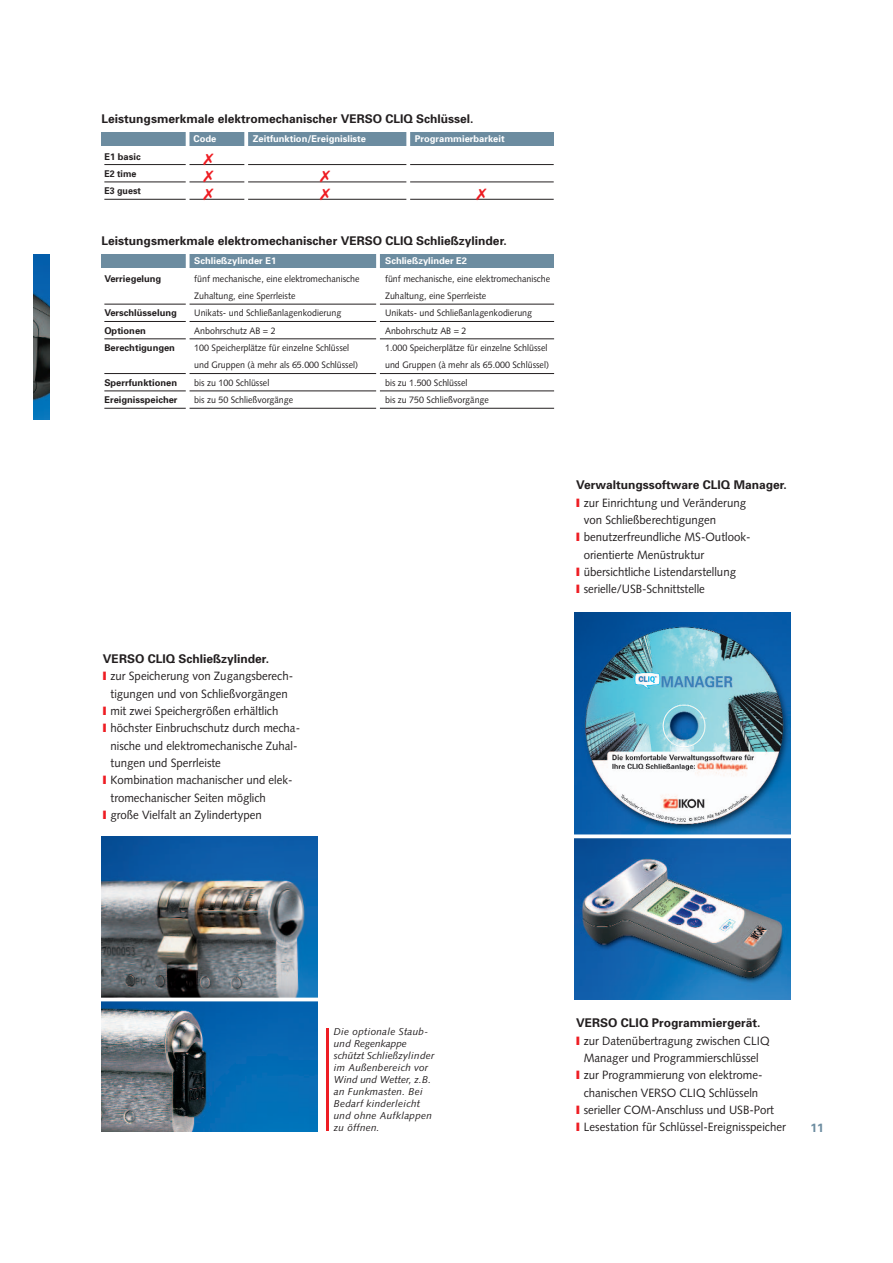
<style>
.page{position:relative;width:893px;height:1263px;background:#fff}
.page>*{position:absolute;margin:0;border:0;box-sizing:border-box;transform-origin:0 0}
.t1{font:16.05px/17.4px "Zapf Dingbats ITC";color:#ee1d23;text-align:justify;scale:1.1 1}
.t2{font:12px "Syntax";color:#231f20;scale:.95 1}
.t3{font:700 12px "Univers";color:#231f20}
.t4{font:700 12px "Univers";color:#6c8ca0}
.t5{font:italic 10.05px/12px "Syntax";letter-spacing:.02em;color:#231f20}
.t6{font:9.3px "Syntax";color:#231f20;scale:.95 1}
.t7{font:700 9.3px/17.4px "Univers";color:#231f20}
.t8{font:700 9.3px "Univers";color:#fff}
.s1{color:#ee1d23}
</style>
<div class="page">
<img style="left:575px;top:613px;width:215px;height:221px">
<img style="left:102px;top:837px;width:215px;height:161px">
<img style="left:33px;top:254px;width:16px;height:165px">
<svg style="left:102px;top:1001px;width:215px;height:131px;background:#36709c"></svg>
<img style="left:575px;top:838px;width:215px;height:161px">
<div style="left:102px;top:254px;width:452px;height:14px;background:#6c8ca0"></div>
<hr style="left:104px;top:304px;width:450px;height:1px;background:#231f20">
<hr style="left:104px;top:321px;width:450px;height:1px;background:#231f20">
<hr style="left:104px;top:339px;width:450px;height:1px;background:#231f20">
<hr style="left:104px;top:373px;width:450px;height:1px;background:#231f20">
<hr style="left:104px;top:391px;width:450px;height:1px;background:#231f20">
<hr style="left:104px;top:408px;width:450px;height:1px;background:#231f20">
<hr style="left:186px;top:249px;width:3px;height:170px;background:#fff">
<hr style="left:376px;top:251px;width:4px;height:167px;background:#fff">
<div style="left:102px;top:132px;width:452px;height:14px;background:#6c8ca0"></div>
<hr style="left:104px;top:164px;width:449px;height:1px;background:#231f20">
<hr style="left:104px;top:182px;width:449px;height:1px;background:#231f20">
<hr style="left:104px;top:199px;width:449px;height:1px;background:#231f20">
<hr style="left:186px;top:130px;width:3px;height:79px;background:#fff">
<hr style="left:244px;top:131px;width:4px;height:75px;background:#fff">
<hr style="left:406px;top:131px;width:4px;height:75px;background:#fff">
<hr style="left:326px;top:1029px;width:3px;height:102px;background:#ee1d23">
<svg style="left:574px;top:834px;width:217px;height:1px"></svg>
<svg style="left:320px;top:181px;width:10px;height:19px"></svg>
<svg style="left:476px;top:198px;width:10px;height:2px"></svg>
<p class="t3" style="left:102px;top:114px;width:373px">Leistungsmerkmale elektromechanischer VERSO CLIQ Schlüssel.</p>
<p class="t8" style="left:194px;top:136px;width:24px">Code</p>
<p class="t8" style="left:253px;top:136px;width:115px">Zeitfunktion/Ereignisliste</p>
<p class="t8" style="left:415px;top:136px;width:91px">Programmierbarkeit</p>
<p class="t7" style="left:104px;top:148px;width:38px">E1 basic<br>E2 time<br>E3 guest</p>
<h1 class="t1" style="left:203px;top:151px;width:11px">✗ ✗ ✗</h1>
<p class="t3" style="left:102px;top:236px;width:406px">Leistungsmerkmale elektromechanischer VERSO CLIQ Schließzylinder.</p>
<p class="t8" style="left:194px;top:257px;width:84px">Schließzylinder E1</p>
<p class="t8" style="left:385px;top:257px;width:84px">Schließzylinder E2</p>
<p class="t7" style="left:104px;top:270px;width:58px">Verriegelung</p>
<p class="t6" style="left:194px;top:275px;width:175px">fünf mechanische, eine elektromechanische</p>
<p class="t6" style="left:385px;top:275px;width:175px">fünf mechanische, eine elektromechanische</p>
<p class="t6" style="left:194px;top:292px;width:108px">Zuhaltung, eine Sperrleiste</p>
<p class="t6" style="left:385px;top:292px;width:108px">Zuhaltung, eine Sperrleiste</p>
<p class="t7" style="left:104px;top:305px;width:74px">Verschlüsselung</p>
<p class="t6" style="left:194px;top:309px;width:156px">Unikats- und Schließanlagenkodierung</p>
<p class="t6" style="left:385px;top:309px;width:156px">Unikats- und Schließanlagenkodierung</p>
<p class="t7" style="left:104px;top:322px;width:43px">Optionen</p>
<p class="t6" style="left:194px;top:327px;width:87px">Anbohrschutz AB = 2</p>
<p class="t6" style="left:385px;top:327px;width:87px">Anbohrschutz AB = 2</p>
<p class="t7" style="left:104px;top:340px;width:72px">Berechtigungen</p>
<p class="t6" style="left:194px;top:344px;width:164px">100 Speicherplätze für einzelne Schlüssel</p>
<p class="t6" style="left:385px;top:344px;width:172px">1.000 Speicherplätze für einzelne Schlüssel</p>
<p class="t6" style="left:194px;top:361px;width:174px">und Gruppen (à mehr als 65.000 Schlüssel)</p>
<p class="t6" style="left:385px;top:361px;width:174px">und Gruppen (à mehr als 65.000 Schlüssel)</p>
<p class="t7" style="left:104px;top:375px;width:74px">Sperrfunktionen</p>
<p class="t6" style="left:194px;top:379px;width:80px">bis zu 100 Schlüssel</p>
<p class="t6" style="left:385px;top:379px;width:88px">bis zu 1.500 Schlüssel</p>
<p class="t7" style="left:104px;top:392px;width:75px">Ereignisspeicher</p>
<p class="t6" style="left:194px;top:396px;width:106px">bis zu 50 Schließvorgänge</p>
<p class="t6" style="left:385px;top:396px;width:111px">bis zu 750 Schließvorgänge</p>
<p class="t3" style="left:103px;top:654px;width:168px">VERSO CLIQ Schließzylinder.</p>
<p class="t2" style="left:103px;top:671px;width:202px"><span class="s1">❙</span> zur Speicherung von Zugangsberech-</p>
<p class="t2" style="left:110px;top:689px;width:188px">tigungen und von Schließvorgängen</p>
<p class="t2" style="left:103px;top:706px;width:186px"><span class="s1">❙</span> mit zwei Speichergrößen erhältlich</p>
<p class="t2" style="left:103px;top:723px;width:209px"><span class="s1">❙</span> höchster Einbruchschutz durch mecha-</p>
<p class="t2" style="left:110px;top:741px;width:198px">nische und elektromechanische Zuhal-</p>
<p class="t2" style="left:110px;top:758px;width:118px">tungen und Sperrleiste</p>
<p class="t2" style="left:103px;top:775px;width:201px"><span class="s1">❙</span> Kombination machanischer und elek-</p>
<p class="t2" style="left:110px;top:793px;width:165px">tromechanischer Seiten möglich</p>
<p class="t2" style="left:103px;top:810px;width:169px"><span class="s1">❙</span> große Vielfalt an Zylindertypen</p>
<p class="t3" style="left:576px;top:481px;width:212px">Verwaltungssoftware CLIQ Manager.</p>
<p class="t2" style="left:576px;top:498px;width:180px"><span class="s1">❙</span> zur Einrichtung und Veränderung</p>
<p class="t2" style="left:583px;top:515px;width:141px">von Schließberechtigungen</p>
<p class="t2" style="left:576px;top:532px;width:185px"><span class="s1">❙</span> benutzerfreundliche MS-Outlook-</p>
<p class="t2" style="left:583px;top:550px;width:128px">orientierte Menüstruktur</p>
<p class="t2" style="left:576px;top:567px;width:170px"><span class="s1">❙</span> übersichtliche Listendarstellung</p>
<p class="t2" style="left:576px;top:584px;width:137px"><span class="s1">❙</span> serielle/USB-Schnittstelle</p>
<p class="t5" style="left:334px;top:1027px;width:102px">Die optionale Staub&shy;und Regenkappe schützt Schließzylinder im Außenbereich vor<br>Wind und Wetter, z.B. an Funkmasten. Bei<br>Bedarf kinderleicht und ohne Aufklappen zu öffnen.</p>
<p class="t3" style="left:576px;top:1019px;width:186px">VERSO CLIQ Programmiergerät.</p>
<p class="t2" style="left:576px;top:1036px;width:205px"><span class="s1">❙</span> zur Datenübertragung zwischen CLIQ</p>
<p class="t2" style="left:583px;top:1053px;width:186px">Manager und Programmierschlüssel</p>
<p class="t2" style="left:576px;top:1070px;width:197px"><span class="s1">❙</span> zur Programmierung von elektrome-</p>
<p class="t2" style="left:583px;top:1088px;width:185px">chanischen VERSO CLIQ Schlüsseln</p>
<p class="t2" style="left:576px;top:1105px;width:210px"><span class="s1">❙</span> serieller COM-Anschluss und USB-Port</p>
<p class="t2" style="left:576px;top:1122px;width:222px"><span class="s1">❙</span> Lesestation für Schlüssel-Ereignisspeicher</p>
<p class="t4" style="left:810px;top:1123px;width:15px">11</p>
</div>
